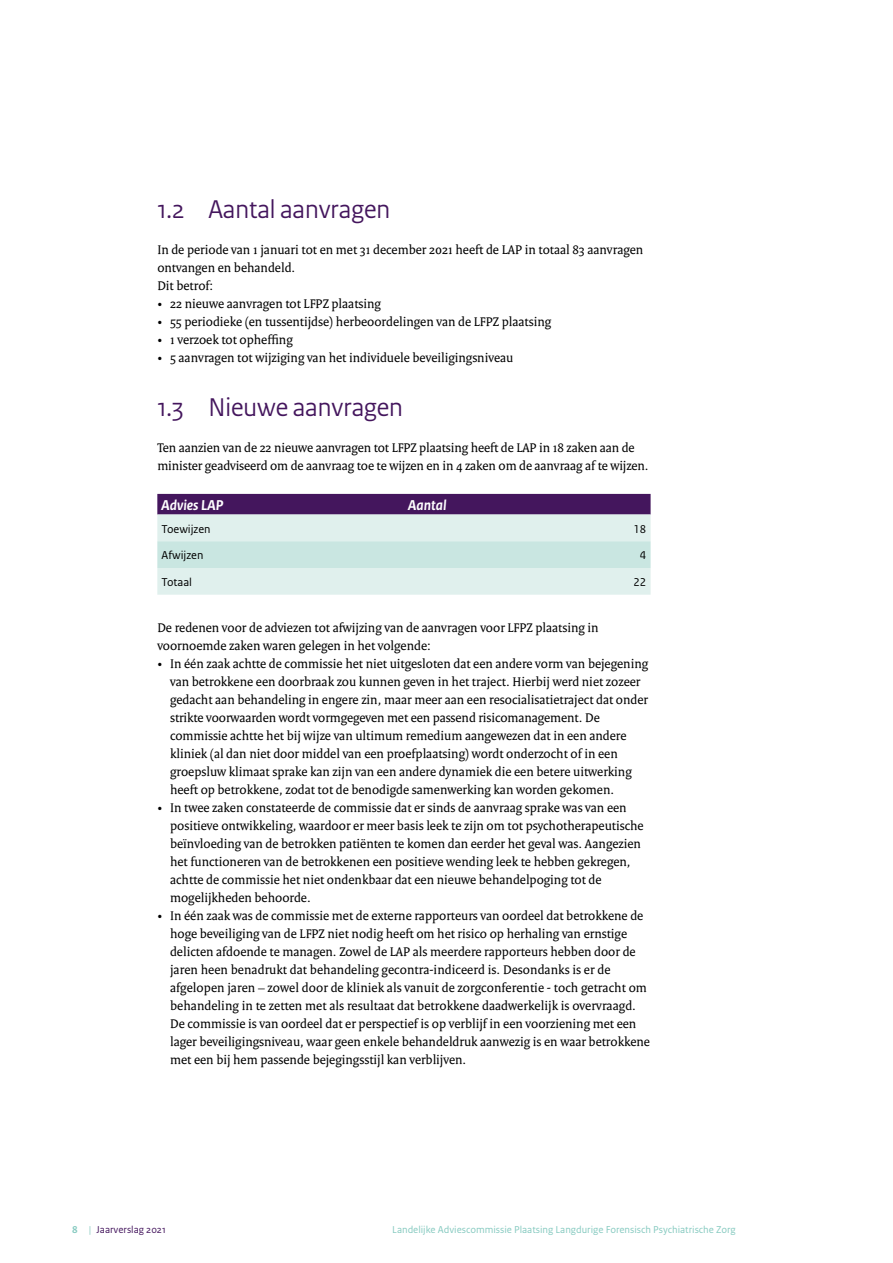
<style>
.page{position:relative;width:893px;height:1263px;background:#fff}
.page>*{position:absolute;margin:0;border:0;box-sizing:border-box;transform-origin:0 0}
._03_RO_Kop{font:27px "Rijksoverheid Sans Heading Regular 2";color:#44165d}
._30_RO_Tabel_Kop{font:italic 700 15px "Rijksoverheid Sans Text";color:#fff}
._10_RO_Broodtekst_Se{font:13.5px/18px "Rijksoverheid Serif";color:#000}
._32_RO_Tabel_Broodte{font:12px "Rijksoverheid Sans Text";color:#000}
.t1{font:10.5px "Rijksoverheid Sans Text Regular 3";color:#86cac0}
.t2{font:10.5px "Rijksoverheid Sans Text";color:#44165d}
.s1{font-weight:700;color:#86cac0}
.s2{color:#86cac0}
</style>
<div class="page">
<svg style="left:157px;top:494px;width:494px;height:101px;background:#bac1cd"></svg>
<h3 class="_03_RO_Kop" style="left:157px;top:193px;width:234px">1.2 Aantal aanvragen</h3>
<p class="_10_RO_Broodtekst_Se" style="left:157px;top:240px;width:487px">In de periode van 1 januari tot en met 31 december 2021 heeft de LAP in totaal 83 aanvragen ontvangen en behandeld.</p>
<p class="_10_RO_Broodtekst_Se" style="left:157px;top:276px;width:57px">Dit betrof:</p>
<p class="_10_RO_Broodtekst_Se" style="left:157px;top:294px;width:225px">• 22 nieuwe aanvragen tot LFPZ plaatsing</p>
<p class="_10_RO_Broodtekst_Se" style="left:157px;top:312px;width:395px">• 55 periodieke (en tussentijdse) herbeoordelingen van de LFPZ plaatsing</p>
<p class="_10_RO_Broodtekst_Se" style="left:157px;top:330px;width:137px">• 1 verzoek tot opheffing</p>
<p class="_10_RO_Broodtekst_Se" style="left:157px;top:348px;width:357px">• 5 aanvragen tot wijziging van het individuele beveiligingsniveau</p>
<h3 class="_03_RO_Kop" style="left:157px;top:391px;width:247px">1.3 Nieuwe aanvragen</h3>
<p class="_10_RO_Broodtekst_Se" style="left:157px;top:438px;width:493px">Ten aanzien van de 22 nieuwe aanvragen tot LFPZ plaatsing heeft de LAP in 18 zaken aan de minister geadviseerd om de aanvraag toe te wijzen en in 4 zaken om de aanvraag af te wijzen.</p>
<p class="_30_RO_Tabel_Kop" style="left:162px;top:497px;width:63px">Advies LAP</p>
<p class="_30_RO_Tabel_Kop" style="left:408px;top:497px;width:40px">Aantal</p>
<p class="_32_RO_Tabel_Broodte" style="left:162px;top:522px;width:51px">Toewijzen</p>
<p class="_32_RO_Tabel_Broodte" style="left:634px;top:522px;width:14px">18</p>
<p class="_32_RO_Tabel_Broodte" style="left:162px;top:549px;width:43px">Afwijzen</p>
<p class="_32_RO_Tabel_Broodte" style="left:640px;top:549px;width:8px">4</p>
<p class="_32_RO_Tabel_Broodte" style="left:162px;top:575px;width:32px">Totaal</p>
<p class="_32_RO_Tabel_Broodte" style="left:634px;top:575px;width:14px">22</p>
<p class="_10_RO_Broodtekst_Se" style="left:157px;top:618px;width:443px">De redenen voor de adviezen tot afwijzing van de aanvragen voor LFPZ plaatsing in voornoemde zaken waren gelegen in het volgende:</p>
<p class="_10_RO_Broodtekst_Se" style="left:170px;top:654px;width:480px;text-indent:-13px">• In één zaak achtte de commissie het niet uitgesloten dat een andere vorm van bejegening van betrokkene een doorbraak zou kunnen geven in het traject. Hierbij werd niet zozeer gedacht aan behandeling in engere zin, maar meer aan een resocialisatietraject dat onder strikte voorwaarden wordt vormgegeven met een passend risicomanagement. De commissie achtte het bij wijze van ultimum remedium aangewezen dat in een andere kliniek (al dan niet door middel van een proefplaatsing) wordt onderzocht of in een groepsluw klimaat sprake kan zijn van een andere dynamiek die een betere uitwerking heeft op betrokkene, zodat tot de benodigde samenwerking kan worden gekomen.</p>
<p class="_10_RO_Broodtekst_Se" style="left:170px;top:798px;width:475px;text-indent:-13px">• In twee zaken constateerde de commissie dat er sinds de aanvraag sprake was van een positieve ontwikkeling, waardoor er meer basis leek te zijn om tot psychotherapeutische beïnvloeding van de betrokken patiënten te komen dan eerder het geval was. Aangezien het functioneren van de betrokkenen een positieve wending leek te hebben gekregen, achtte de commissie het niet ondenkbaar dat een nieuwe behandelpoging tot de mogelijkheden behoorde.</p>
<p class="_10_RO_Broodtekst_Se" style="left:170px;top:906px;width:481px;text-indent:-13px">• In één zaak was de commissie met de externe rapporteurs van oordeel dat betrokkene de hoge beveiliging van de LFPZ niet nodig heeft om het risico op herhaling van ernstige delicten afdoende te managen. Zowel de LAP als meerdere rapporteurs hebben door de jaren heen benadrukt dat behandeling gecontra-indiceerd is. Desondanks is er de afgelopen jaren – zowel door de kliniek als vanuit de zorgconferentie - toch getracht om behandeling in te zetten met als resultaat dat betrokkene daadwerkelijk is overvraagd.<br>De commissie is van oordeel dat er perspectief is op verblijf in een voorziening met een lager beveiligingsniveau, waar geen enkele behandeldruk aanwezig is en waar betrokkene met een bij hem passende bejegingsstijl kan verblijven.</p>
<p class="t2" style="left:72px;top:1224px;width:95px"><span class="s1">8</span> <span class="s2">|</span> Jaarverslag 2021</p>
<p class="t1" style="left:392px;top:1224px;width:345px">Landelijke Adviescommissie Plaatsing Langdurige Forensisch Psychiatrische Zorg</p>
</div>
